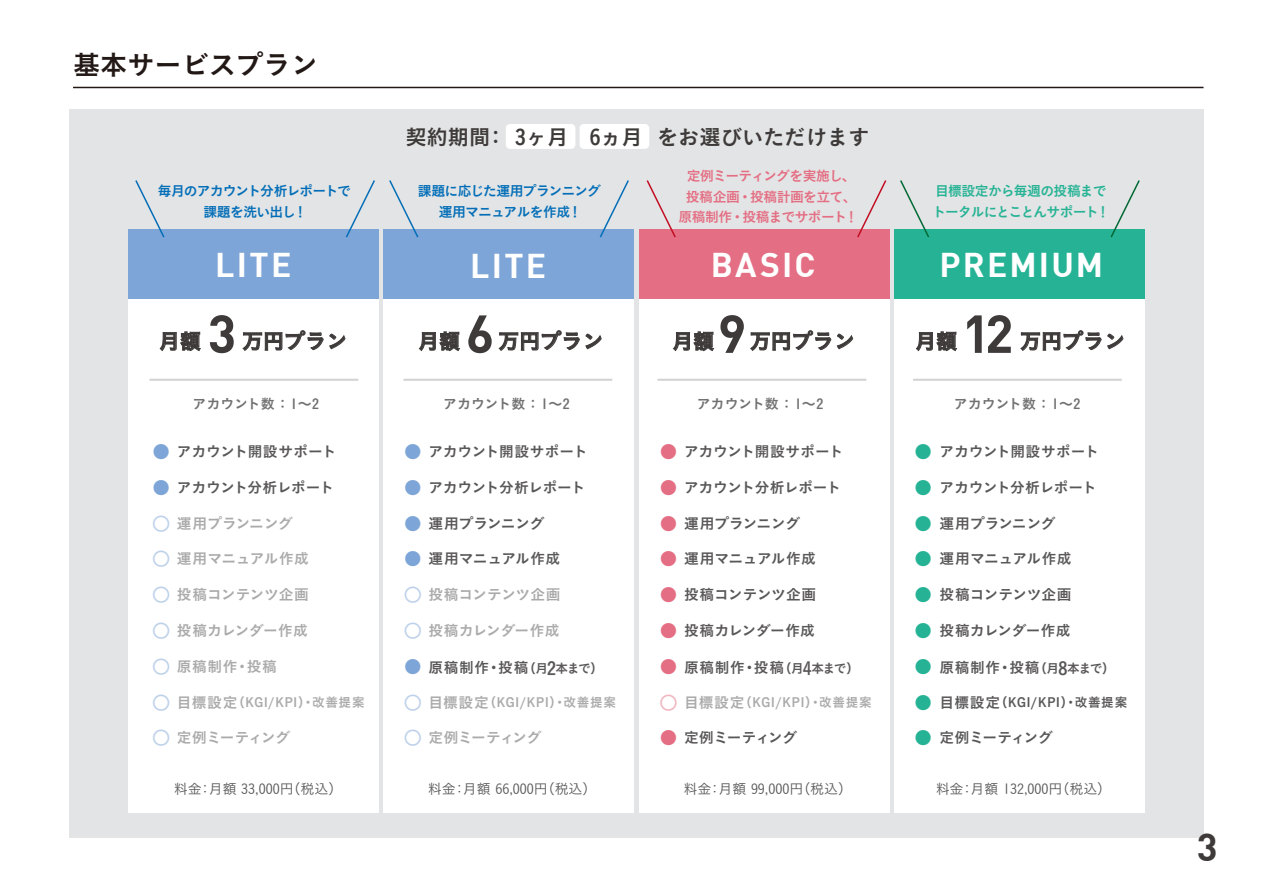
<style>
.page{position:relative;width:1263px;height:893px;background:#fff}
.page>*{position:absolute;margin:0;border:0;box-sizing:border-box;transform-origin:0 0}
.t1{font:700 52.65px "DI Nbek";color:#3e3a39}
.t2{font:700 38.25px "DI Nbek";color:#3e3a39}
.t3{font:700 33.6px "DI Nbek";letter-spacing:.07em;color:#fff}
.t4{font:27.15px "Koburina Go Std W6";color:#221815}
.t5{font:21.3px "Koburina Go Std W6";color:#3e3a39}
.t6{font:21px "Koburina Go Std W6";color:#3e3a39}
.t7{font:16.8px/35.7px "Koz Go Pr 6 N";color:#26b395;text-align:justify}
.t8{font:16.8px/35.7px "Koz Go Pr 6 N";color:#e46e83;text-align:justify}
.t9{font:16.8px/35.7px "Koz Go Pr 6 N";color:#7ea5d7}
.t10{font:16.8px/35.7px "Font Awesome 5 Free";color:#7ea5d7;text-align:justify}
.t11{font:14.7px "Koburina Go Std W6";letter-spacing:-.015em;color:#595757}
.t12{font:14.7px "Koburina Go Std W6";letter-spacing:.01em;color:#595757}
.t13{font:14.7px "Koburina Go Std W6";letter-spacing:-.035em;color:#595757}
.t14{font:13.95px "Koburina Go Std W3";color:#595757}
.t15{font:13.8px/20.2px "Koburina Go Std W6";letter-spacing:-.055em;color:#036eb8;text-align:center}
.t16{font:13.8px/20.2px "Koburina Go Std W6";letter-spacing:-.045em;color:#e46e83;text-align:center}
.t17{font:13.8px "Koburina Go Std W6";letter-spacing:-.01em;color:#727171}
.t18{font:13.8px/20.2px "Koburina Go Std W6";letter-spacing:-.06em;color:#26b395}
.t19{font:12.6px "Koburina Go Std W6";letter-spacing:.06em;color:#595757}
.s1{font-size:14.7px}
.s2{font-size:12.6px}
.s3{font-size:17.85px}
</style>
<div class="page">
<div style="left:69px;top:109px;width:1134px;height:729px;background:#e3e4e5"></div>
<div style="left:506px;top:124px;width:69px;height:25px;background:#fff;border-radius:4px"></div>
<div style="left:580px;top:124px;width:69px;height:25px;background:#fff;border-radius:4px"></div>
<div style="left:639px;top:298px;width:250px;height:515px;background:#fff"></div>
<div style="left:383px;top:298px;width:251px;height:515px;background:#fff"></div>
<div style="left:128px;top:298px;width:250px;height:515px;background:#fff"></div>
<svg style="left:160px;top:332px;width:41px;height:19px"></svg>
<svg style="left:243px;top:330px;width:80px;height:21px"></svg>
<svg style="left:330px;top:334px;width:15px;height:15px"></svg>
<svg style="left:419px;top:332px;width:41px;height:19px"></svg>
<svg style="left:499px;top:330px;width:81px;height:21px"></svg>
<svg style="left:586px;top:334px;width:15px;height:15px"></svg>
<svg style="left:673px;top:332px;width:41px;height:19px"></svg>
<svg style="left:750px;top:330px;width:81px;height:21px"></svg>
<svg style="left:837px;top:334px;width:16px;height:15px"></svg>
<div style="left:128px;top:229px;width:250px;height:69px;background:#7ea5d7"></div>
<div style="left:383px;top:229px;width:251px;height:69px;background:#7ea5d7"></div>
<div style="left:639px;top:229px;width:250px;height:69px;background:#e46e83"></div>
<hr style="left:150px;top:379px;width:208px;height:2px;background:#b5b6b6">
<hr style="left:403px;top:379px;width:209px;height:2px;background:#b5b6b6">
<hr style="left:657px;top:379px;width:209px;height:2px;background:#b5b6b6">
<div style="left:894px;top:298px;width:251px;height:515px;background:#fff"></div>
<svg style="left:916px;top:332px;width:41px;height:19px"></svg>
<svg style="left:1021px;top:330px;width:80px;height:21px"></svg>
<svg style="left:1107px;top:334px;width:16px;height:15px"></svg>
<div style="left:894px;top:229px;width:251px;height:69px;background:#26b395"></div>
<hr style="left:913px;top:379px;width:209px;height:2px;background:#b5b6b6">
<hr style="left:73px;top:87px;width:1130px;height:1px;background:#221815">
<svg style="left:135px;top:180px;width:30px;height:58px"></svg>
<svg style="left:346px;top:180px;width:29px;height:58px"></svg>
<svg style="left:389px;top:180px;width:30px;height:58px"></svg>
<svg style="left:599px;top:180px;width:30px;height:58px"></svg>
<svg style="left:646px;top:180px;width:30px;height:58px"></svg>
<svg style="left:857px;top:180px;width:30px;height:58px"></svg>
<svg style="left:900px;top:180px;width:30px;height:58px"></svg>
<svg style="left:1110px;top:180px;width:30px;height:58px"></svg>
<h3 class="t4" style="left:73px;top:44px;width:246px">基本サービスプラン</h3>
<h3 class="t5" style="left:405px;top:120px;width:466px">契約期間： 3ヶ月 6ヵ月 をお選びいただけます</h3>
<p class="t15" style="left:158px;top:181px;width:195px">毎月のアカウント分析レポートで課題を洗い出し！</p>
<p class="t15" style="left:418px;top:181px;width:185px">課題に応じた運用プランニング運用マニュアルを作成！</p>
<p class="t16" style="left:678px;top:166px;width:181px">定例ミーティングを実施し、投稿企画・投稿計画を立て、原稿制作・投稿までサポート！</p>
<p class="t18" style="left:932px;top:181px;width:179px">目標設定から毎週の投稿までトータルにとことんサポート！</p>
<h3 class="t3" style="left:215px;top:243px;width:78px">LITE</h3>
<h3 class="t3" style="left:470px;top:244px;width:78px">LITE</h3>
<h3 class="t3" style="left:711px;top:243px;width:106px">BASIC</h3>
<h3 class="t3" style="left:939px;top:243px;width:165px">PREMIUM</h3>
<h3 class="t6" style="left:159px;top:325px;width:44px">月額</h3>
<h1 class="t1" style="left:208px;top:299px;width:30px">3</h1>
<h3 class="t6" style="left:242px;top:325px;width:107px">万円プラン</h3>
<h3 class="t6" style="left:418px;top:325px;width:44px">月額</h3>
<h1 class="t1" style="left:718px;top:299px;width:30px">9</h1>
<h1 class="t1" style="left:466px;top:299px;width:30px">6</h1>
<h3 class="t6" style="left:498px;top:325px;width:107px">万円プラン</h3>
<h3 class="t6" style="left:672px;top:325px;width:44px">月額</h3>
<h3 class="t6" style="left:750px;top:325px;width:107px">万円プラン</h3>
<h3 class="t6" style="left:915px;top:325px;width:44px">月額</h3>
<h1 class="t1" style="left:962px;top:299px;width:53px">12</h1>
<h3 class="t6" style="left:1020px;top:325px;width:107px">万円プラン</h3>
<p class="t17" style="left:193px;top:394px;width:128px">アカウント数：1～2</p>
<p class="t17" style="left:443px;top:394px;width:128px">アカウント数：1～2</p>
<p class="t17" style="left:697px;top:394px;width:128px">アカウント数：1～2</p>
<p class="t17" style="left:954px;top:394px;width:128px">アカウント数：1～2</p>
<p class="t9" style="left:153px;top:434px;width:18px">● ●</p>
<p class="t10" style="left:153px;top:505px;width:18px">○ ○ ○ ○ ○ ○ ○</p>
<p class="t11" style="left:177px;top:440px;width:161px">アカウント開設サポート</p>
<p class="t11" style="left:177px;top:476px;width:158px">アカウント分析レポート</p>
<p class="t11" style="left:177px;top:512px;width:118px">運用プランニング</p>
<p class="t11" style="left:177px;top:548px;width:133px">運用マニュアル作成</p>
<p class="t11" style="left:177px;top:583px;width:134px">投稿コンテンツ企画</p>
<p class="t12" style="left:177px;top:619px;width:132px">投稿カレンダー作成</p>
<p class="t11" style="left:177px;top:655px;width:102px">原稿制作・投稿</p>
<p class="t19" style="left:177px;top:692px;width:189px"><span class="s1">目標設定</span>（KGI/KPI）・改善提案</p>
<p class="t13" style="left:177px;top:726px;width:115px">定例ミーティング</p>
<p class="t9" style="left:404px;top:434px;width:18px;text-align:justify">● ● ● ●</p>
<p class="t9" style="left:404px;top:649px;width:18px">●</p>
<p class="t11" style="left:428px;top:440px;width:161px">アカウント開設サポート</p>
<p class="t11" style="left:428px;top:476px;width:158px">アカウント分析レポート</p>
<p class="t11" style="left:428px;top:512px;width:118px">運用プランニング</p>
<p class="t11" style="left:428px;top:548px;width:133px">運用マニュアル作成</p>
<p class="t11" style="left:428px;top:583px;width:134px">投稿コンテンツ企画</p>
<p class="t12" style="left:428px;top:619px;width:132px">投稿カレンダー作成</p>
<p class="t11" style="left:428px;top:656px;width:176px">原稿制作・投稿<span class="s2">（月</span><span class="s3">2</span><span class="s2">本まで）</span></p>
<p class="t19" style="left:428px;top:692px;width:189px"><span class="s1">目標設定</span>（KGI/KPI）・改善提案</p>
<p class="t13" style="left:428px;top:726px;width:115px">定例ミーティング</p>
<p class="t8" style="left:660px;top:434px;width:18px">● ● ● ● ● ● ●</p>
<p class="t8" style="left:660px;top:721px;width:18px">●</p>
<p class="t11" style="left:684px;top:440px;width:161px">アカウント開設サポート</p>
<p class="t11" style="left:684px;top:476px;width:158px">アカウント分析レポート</p>
<p class="t11" style="left:684px;top:512px;width:118px">運用プランニング</p>
<p class="t11" style="left:684px;top:548px;width:133px">運用マニュアル作成</p>
<p class="t11" style="left:684px;top:583px;width:134px">投稿コンテンツ企画</p>
<p class="t12" style="left:684px;top:619px;width:132px">投稿カレンダー作成</p>
<p class="t11" style="left:684px;top:656px;width:176px">原稿制作・投稿<span class="s2">（月</span><span class="s3">4</span><span class="s2">本まで）</span></p>
<p class="t19" style="left:684px;top:692px;width:189px"><span class="s1">目標設定</span>（KGI/KPI）・改善提案</p>
<p class="t13" style="left:684px;top:726px;width:115px">定例ミーティング</p>
<p class="t7" style="left:915px;top:434px;width:18px">● ● ● ● ● ● ● ● ●</p>
<p class="t11" style="left:940px;top:440px;width:161px">アカウント開設サポート</p>
<p class="t11" style="left:940px;top:476px;width:158px">アカウント分析レポート</p>
<p class="t11" style="left:940px;top:512px;width:118px">運用プランニング</p>
<p class="t11" style="left:940px;top:548px;width:133px">運用マニュアル作成</p>
<p class="t11" style="left:940px;top:583px;width:134px">投稿コンテンツ企画</p>
<p class="t12" style="left:940px;top:619px;width:132px">投稿カレンダー作成</p>
<p class="t11" style="left:940px;top:656px;width:177px">原稿制作・投稿<span class="s2">（月</span><span class="s3">8</span><span class="s2">本まで）</span></p>
<p class="t19" style="left:940px;top:692px;width:189px"><span class="s1">目標設定</span>（KGI/KPI）・改善提案</p>
<p class="t13" style="left:940px;top:726px;width:115px">定例ミーティング</p>
<p class="t14" style="left:174px;top:779px;width:170px">料金：月額 33,000円（税込）</p>
<p class="t14" style="left:428px;top:779px;width:170px">料金：月額 66,000円（税込）</p>
<p class="t14" style="left:683px;top:779px;width:170px">料金：月額 99,000円（税込）</p>
<p class="t14" style="left:936px;top:779px;width:177px">料金：月額 132,000円（税込）</p>
<h2 class="t2" style="left:1197px;top:822px;width:22px">3</h2>
</div>
